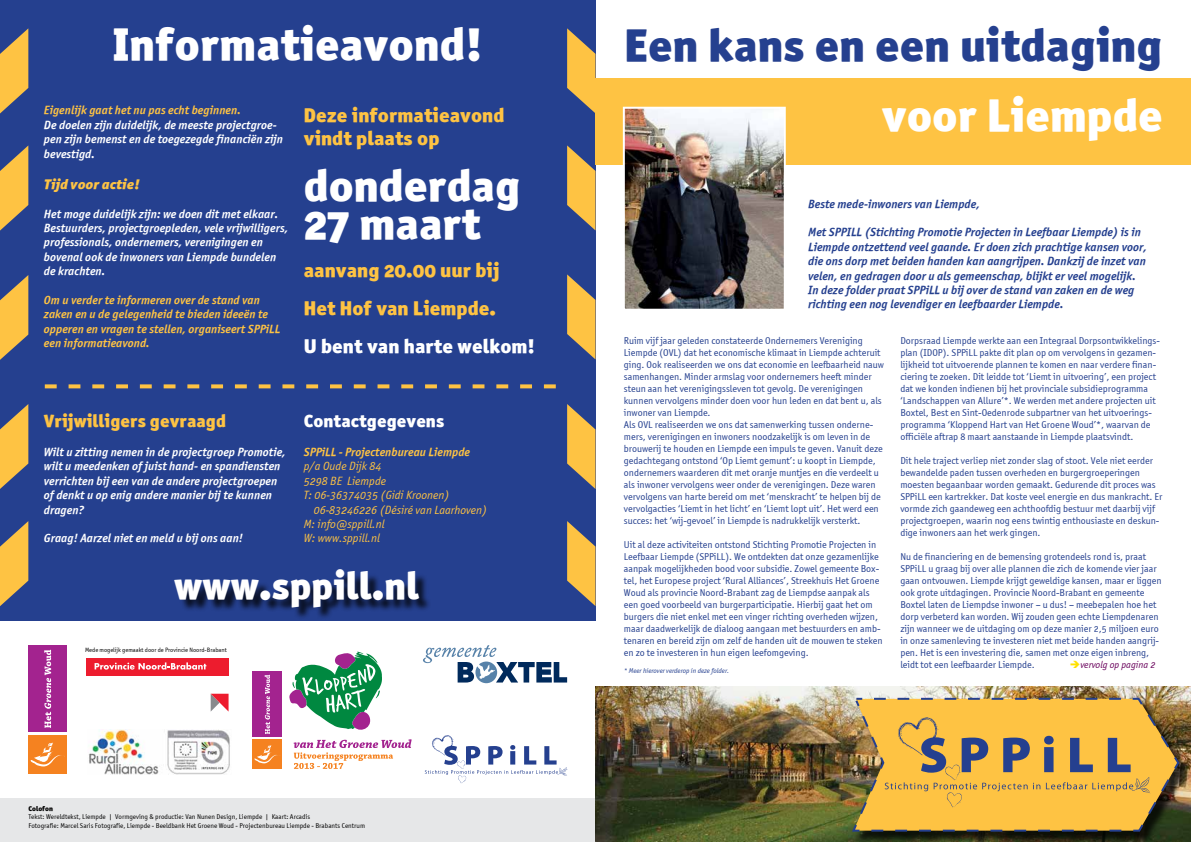
<style>
.page{position:relative;width:1191px;height:842px;background:#fff}
.page>*{position:absolute;margin:0;border:0;box-sizing:border-box;transform-origin:0 0}
.t1{font:46px "Officina San Blk OSITCTT Black";color:#fff}
.t2{font:46px "Officina San Blk OSITCTT Black";color:#25408f}
.t3{font:45px/38px "Officina San Blk OSITCTT Black";color:#fff}
.t4{font:39px "Officina San Blk OSITCTT Black";color:#fff}
.t5{font:20px/23px "Officina San Blk OSITCTT Black";color:#fec343}
.t6{font:20px "Officina San Blk OSITCTT Black";color:#fff}
.t7{font:18px "Officina San Blk OSITCTT Black";color:#fec343}
.t8{font:18px "Officina San Blk OSITCTT Black";color:#fff}
.t9{font:14px "Officina San Blk OSITCTT Black Ita";color:#fec343}
.t10{font:italic 12px/14.4px "Officina Sans ITCTT Bold";color:#fff}
.t11{font:italic 12px/14.4px "Officina Sans ITCTT Bold";color:#25408f}
.t12{font:italic 12px/14.4px "Officina Sans ITCTT Bold";color:#fec343}
.t13{font:12px "Officina Sans OSITCTT Book Ita";color:#fec343}
.t14{font:10px/12px "Officina Sans OSITCTT Book";color:#25408f}
.t15{font:10px "Officina Sans OSITCTT Book Ita";color:#6a035c}
.t16{font:7px/8.4px "Officina Sans OSITCTT Book";color:#000}
.t17{font:7px "Officina Sans OSITCTT Book Ita";color:#25408f}
.t18{font:7px "Officina San Blk OSITCTT Black";color:#000}
.t19{font:6.3px "Officina Sans OSITCTT Book";color:#000}
.s1{color:#ffe100}
</style>
<div class="page">
<div style="left:0;top:0;width:595px;height:621px;background:#25408f"></div>
<div style="left:595px;top:78px;width:596px;height:86px;background:#fec343"></div>
<div style="left:0;top:799px;width:595px;height:43px;background:#e6e7e8"></div>
<svg style="left:0;top:521px;width:28px;height:85px"></svg>
<svg style="left:567px;top:28px;width:28px;height:85px"></svg>
<svg style="left:0;top:146px;width:28px;height:85px"></svg>
<svg style="left:567px;top:404px;width:28px;height:85px"></svg>
<svg style="left:0;top:404px;width:28px;height:85px"></svg>
<svg style="left:567px;top:145px;width:28px;height:85px"></svg>
<svg style="left:0;top:275px;width:28px;height:85px"></svg>
<svg style="left:567px;top:274px;width:28px;height:85px"></svg>
<svg style="left:0;top:28px;width:28px;height:86px"></svg>
<svg style="left:567px;top:521px;width:28px;height:85px"></svg>
<svg style="left:45px;top:384px;width:511px;height:4px"></svg>
<div style="left:253px;top:740px;width:29px;height:29px;background:#f58220"></div>
<svg style="left:254px;top:745px;width:24px;height:19px"></svg>
<div style="left:253px;top:671px;width:29px;height:66px;background:#a3238f"></div>
<svg style="left:265px;top:675px;width:5px;height:59px"></svg>
<svg style="left:289px;top:651px;width:122px;height:118px"></svg>
<div style="left:28px;top:735px;width:39px;height:39px;background:#f58220"></div>
<svg style="left:30px;top:743px;width:35px;height:24px"></svg>
<div style="left:28px;top:645px;width:39px;height:87px;background:#a3238f"></div>
<svg style="left:44px;top:650px;width:7px;height:78px"></svg>
<div style="left:177px;top:572px;width:254px;height:48px;background:#000;opacity:.75"></div>
<img style="left:626px;top:110px;width:156px;height:198px">
<div style="left:623px;top:107px;width:162px;height:204px;border:2px solid #fff"></div>
<img style="left:595px;top:686px;width:596px;height:156px">
<img style="left:89px;top:730px;width:140px;height:45px">
<svg style="left:425px;top:735px;width:143px;height:49px"></svg>
<svg style="left:423px;top:645px;width:144px;height:38px"></svg>
<div style="left:86px;top:658px;width:142px;height:18px;background:#ed1c2e"></div>
<svg style="left:95px;top:662px;width:111px;height:8px"></svg>
<svg style="left:211px;top:694px;width:17px;height:17px"></svg>
<div style="left:854px;top:699px;width:337px;height:143px;background:#000;opacity:.75"></div>
<img style="left:850px;top:697px;width:330px;height:136px">
<svg style="left:858px;top:708px;width:316px;height:114px;background:#dbac49"></svg>
<h1 class="t1" style="left:113px;top:14px;width:371px">Informatieavond!</h1>
<p class="t12" style="left:44px;top:103px;width:198px">Eigenlijk gaat het nu pas echt beginnen.</p>
<p class="t10" style="left:44px;top:117px;width:241px">De doelen zijn duidelijk, de meeste projectgroe&shy;pen zijn bemenst en de toegezegde financiën zijn bevestigd.</p>
<h3 class="t9" style="left:44px;top:175px;width:97px">Tijd voor actie!</h3>
<p class="t10" style="left:44px;top:206px;width:246px">Het moge duidelijk zijn: we doen dit met elkaar.<br>Bestuurders, projectgroepleden, vele vrijwilligers, professionals, ondernemers, verenigingen en bovenal ook de inwoners van Liempde bundelen de krachten.</p>
<p class="t12" style="left:44px;top:293px;width:238px">Om u verder te informeren over de stand van zaken en u de gelegenheid te bieden ideeën te opperen en vragen te stellen, organiseert SPPiLL een informatieavond.</p>
<h3 class="t5" style="left:304px;top:104px;width:202px">Deze informatieavond vindt plaats op</h3>
<h2 class="t3" style="left:304px;top:166px;width:218px">donderdag<br>27 maart</h2>
<h3 class="t5" style="left:304px;top:251px;width:197px;line-height:38px">aanvang 20.00 uur bij<br>Het Hof van Liempde.</h3>
<h3 class="t6" style="left:304px;top:333px;width:233px">U bent van harte welkom!</h3>
<h3 class="t7" style="left:44px;top:409px;width:183px">Vrijwilligers gevraagd</h3>
<p class="t10" style="left:44px;top:445px;width:243px">Wilt u zitting nemen in de projectgroep Promotie, wilt u meedenken of juist hand- en spandiensten verrichten bij een van de andere projectgroepen of denkt u op enig andere manier bij te kunnen dragen?</p>
<p class="t10" style="left:44px;top:531px;width:201px">Graag! Aarzel niet en meld u bij ons aan!</p>
<h3 class="t8" style="left:304px;top:409px;width:142px">Contactgegevens</h3>
<p class="t12" style="left:304px;top:445px;width:168px">SPPiLL - Projectenbureau Liempde</p>
<p class="t13" style="left:304px;top:459px;width:79px">p/a Oude Dijk 84</p>
<p class="t13" style="left:304px;top:474px;width:84px">5298 BE Liempde</p>
<p class="t13" style="left:304px;top:488px;width:147px">T: 06-36374035 (Gidi Kroonen)</p>
<p class="t13" style="left:314px;top:503px;width:175px">06-83246226 (Désiré van Laarhoven)</p>
<p class="t13" style="left:304px;top:517px;width:82px">M: info@sppill.nl</p>
<p class="t13" style="left:304px;top:531px;width:78px">W: www.sppill.nl</p>
<h3 class="t4" style="left:174px;top:560px;width:246px">www.sppill.nl</h3>
<p class="t19" style="left:85px;top:646px;width:143px">Mede mogelijk gemaakt door de Provincie Noord-Brabant</p>
<p class="t18" style="left:28px;top:804px;width:26px">Colofon</p>
<p class="t16" style="left:28px;top:812px;width:338px">Tekst: Wereldtekst, Liempde | Vormgeving &amp; productie: Van Nunen Design, Liempde | Kaart: Arcadis<br>Fotografie: Marcel Saris Fotografie, Liempde - Beeldbank Het Groene Woud - Projectenbureau Liempde - Brabants Centrum</p>
<h1 class="t2" style="left:624px;top:15px;width:540px">Een kans en een uitdaging</h1>
<h1 class="t1" style="left:881px;top:85px;width:282px">voor Liempde</h1>
<p class="t11" style="left:808px;top:196px;width:173px">Beste mede-inwoners van Liempde,</p>
<p class="t11" style="left:808px;top:225px;width:340px">Met SPPILL (Stichting Promotie Projecten in Leefbaar Liempde) is in Liempde ontzettend veel gaande. Er doen zich prachtige kansen voor, die ons dorp met beiden handen kan aangrijpen. Dankzij de inzet van velen, en gedragen door u als gemeenschap, blijkt er veel mogelijk.<br>In deze folder praat SPPiLL u bij over de stand van zaken en de weg richting een nog levendiger en leefbaarder Liempde.</p>
<p class="t14" style="left:624px;top:335px;width:262px">Ruim vijf jaar geleden constateerde Ondernemers Vereniging Liempde (OVL) dat het economische klimaat in Liempde achteruit ging. Ook realiseerden we ons dat economie en leefbaarheid nauw samenhangen. Minder armslag voor ondernemers heeft minder steun aan het verenigingssleven tot gevolg. De verenigingen kunnen vervolgens minder doen voor hun leden en dat bent u, als inwoner van Liempde.<br>Als OVL realiseerden we ons dat samenwerking tussen onderne&shy;mers, verenigingen en inwoners noodzakelijk is om leven in de brouwerij te houden en Liempde een impuls te geven. Vanuit deze gedachtegang ontstond ‘Op Liemt gemunt’: u koopt in Liempde, ondernemers waarderen dit met oranje muntjes en die verdeelt u als inwoner vervolgens weer onder de verenigingen. Deze waren vervolgens van harte bereid om met ‘menskracht’ te helpen bij de vervolgacties ‘Liemt in het licht’ en ‘Liemt lopt uit’. Het werd een succes: het ‘wij-gevoel’ in Liempde is nadrukkelijk versterkt.</p>
<p class="t14" style="left:624px;top:539px;width:260px">Uit al deze activiteiten ontstond Stichting Promotie Projecten in Leefbaar Liempde (SPPiLL). We ontdekten dat onze gezamenlijke aanpak mogelijkheden bood voor subsidie. Zowel gemeente Box&shy;tel, het Europese project ‘Rural Alliances’, Streekhuis Het Groene Woud als provincie Noord-Brabant zag de Liempdse aanpak als een goed voorbeeld van burgerparticipatie. Hierbij gaat het om burgers die niet enkel met een vinger richting overheden wijzen, maar daadwerkelijk de dialoog aangaan met bestuurders en amb&shy;tenaren en bereid zijn om zelf de handen uit de mouwen te steken en zo te investeren in hun eigen leefomgeving.</p>
<p class="t17" style="left:624px;top:667px;width:107px">* Meer hierover verderop in deze folder.</p>
<p class="t14" style="left:900px;top:334px;width:261px">Dorpsraad Liempde werkte aan een Integraal Dorpsontwikkelings&shy;plan (IDOP). SPPiLL pakte dit plan op om vervolgens in gezamen&shy;lijkheid tot uitvoerende plannen te komen en naar verdere finan&shy;ciering te zoeken. Dit leidde tot ‘Liemt in uitvoering’, een project dat we konden indienen bij het provinciale subsidieprogramma ‘Landschappen van Allure’*. We werden met andere projecten uit Boxtel, Best en Sint-Oedenrode subpartner van het uitvoerings&shy;programma ‘Kloppend Hart van Het Groene Woud’*, waarvan de officiële aftrap 8 maart aanstaande in Liempde plaatsvindt.</p>
<p class="t14" style="left:900px;top:454px;width:264px">Dit hele traject verliep niet zonder slag of stoot. Vele niet eerder bewandelde paden tussen overheden en burgergroeperingen moesten begaanbaar worden gemaakt. Gedurende dit proces was SPPiLL een kartrekker. Dat koste veel energie en dus mankracht. Er vormde zich gaandeweg een achthoofdig bestuur met daarbij vijf projectgroepen, waarin nog eens twintig enthousiaste en deskun&shy;dige inwoners aan het werk gingen.</p>
<p class="t14" style="left:900px;top:550px;width:263px">Nu de financiering en de bemensing grotendeels rond is, praat SPPiLL u graag bij over alle plannen die zich de komende vier jaar gaan ontvouwen. Liempde krijgt geweldige kansen, maar er liggen ook grote uitdagingen. Provincie Noord-Brabant en gemeente Boxtel laten de Liempdse inwoner – u dus! – meebepalen hoe het dorp verbeterd kan worden. Wij zouden geen echte Liempdenaren zijn wanneer we de uitdaging om op deze manier 2,5 miljoen euro in onze samenleving te investeren niet met beide handen aangrij&shy;pen. Het is een investering die, samen met onze eigen inbreng, leidt tot een leefbaarder Liempde.</p>
<p class="t15" style="left:1069px;top:659px;width:87px"><span class="s1">➔</span>vervolg op pagina 2</p>
</div>
